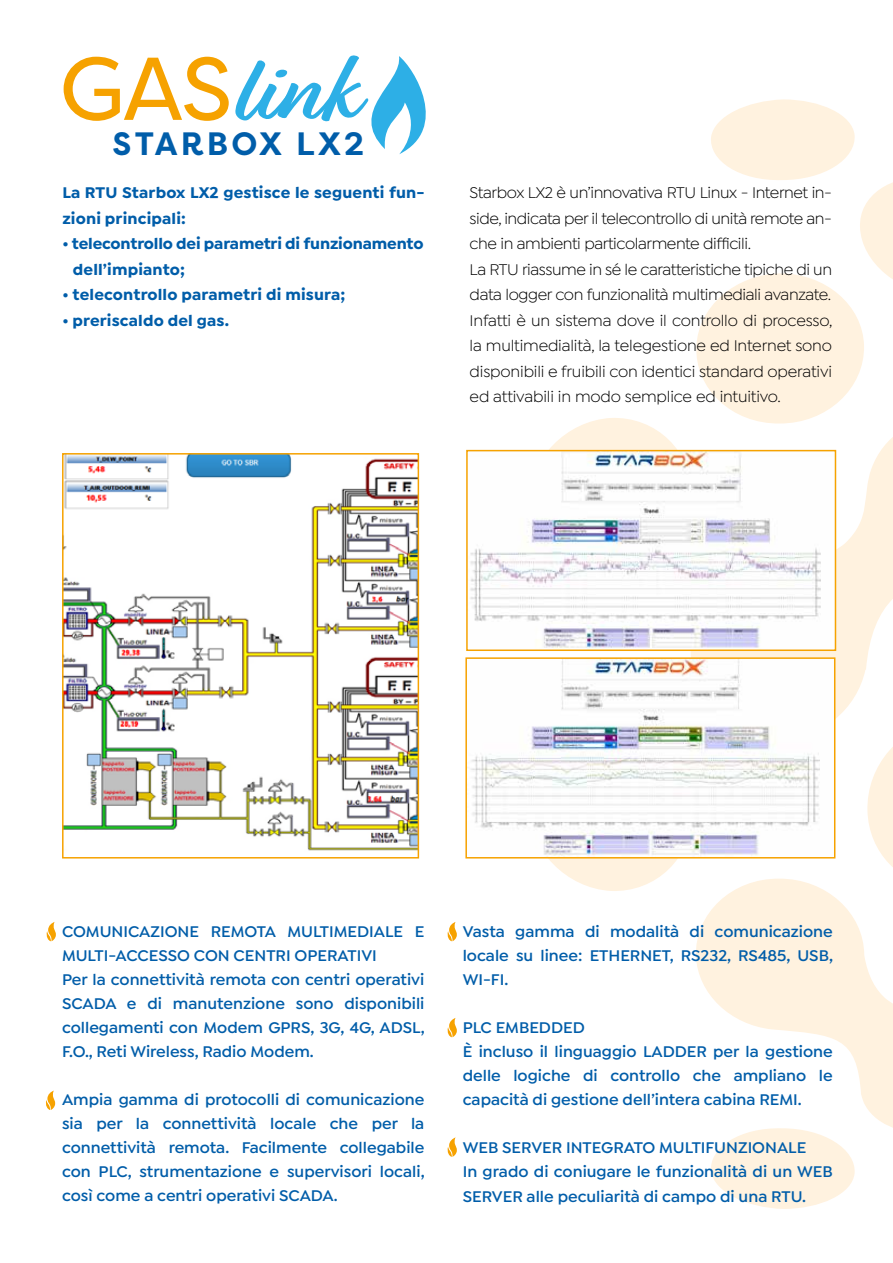
<style>
.page{position:relative;width:893px;height:1263px;background:#fff}
.page>*{position:absolute;margin:0;border:0;box-sizing:border-box;transform-origin:0 0}
.t1{font:700 96.9px "Relation Two";color:#2dafe6}
.t2{font:88.8px "Filson Pro";color:#f6a200}
.t3{font:700 32.25px "Filson Pro";letter-spacing:.1em;color:#005da9}
.t4{font:600 16.5px/24px "Isidora Sans";color:#005da9}
.t5{font:16.5px/25.5px "Isidora Sans";letter-spacing:-.025em;color:#000}
.t6{font:700 16.5px/25.5px "Isidora Sans";letter-spacing:.01em;color:#005da9}
.t7{font:700 16.5px/25.5px "Isidora Sans";letter-spacing:-.01em;color:#005da9}
</style>
<div class="page">
<svg style="left:711px;top:1135px;width:144px;height:74px"></svg>
<svg style="left:730px;top:1014px;width:163px;height:121px"></svg>
<svg style="left:525px;top:99px;width:368px;height:915px"></svg>
<img style="left:65px;top:456px;width:351px;height:395px">
<div style="left:62px;top:453px;width:357px;height:405px;border:2px solid #f6a200"></div>
<img style="left:470px;top:453px;width:363px;height:195px">
<div style="left:466px;top:450px;width:370px;height:201px;border:2px solid #f6a200"></div>
<svg style="left:371px;top:56px;width:55px;height:98px"></svg>
<svg style="left:46px;top:922px;width:10px;height:19px"></svg>
<svg style="left:46px;top:1090px;width:9px;height:20px"></svg>
<svg style="left:447px;top:1137px;width:10px;height:20px"></svg>
<svg style="left:447px;top:922px;width:10px;height:19px"></svg>
<svg style="left:447px;top:1018px;width:10px;height:19px"></svg>
<img style="left:470px;top:660px;width:362px;height:195px">
<div style="left:465px;top:657px;width:370px;height:201px;border:2px solid #f6a200"></div>
<h1 class="t1" style="left:229px;top:35px;width:127px">link</h1>
<h2 class="t2" style="left:60px;top:29px;width:175px">GAS</h2>
<h3 class="t3" style="left:113px;top:123px;width:253px">STARBOX LX2</h3>
<p class="t6" style="left:62px;top:180px;width:364px">La RTU Starbox LX2 gestisce le seguenti fun&shy;zioni principali:</p>
<p class="t7" style="left:73px;top:231px;width:352px;text-indent:-10px">• telecontrollo dei parametri di funzionamento dell’impianto;</p>
<p class="t6" style="left:62px;top:282px;width:285px">• telecontrollo parametri di misura;</p>
<p class="t6" style="left:62px;top:308px;width:168px">• preriscaldo del gas.</p>
<p class="t5" style="left:470px;top:180px;width:364px">Starbox LX2 è un’innovativa RTU Linux - Internet in&shy;side, indicata per il telecontrollo di unità remote an&shy;che in ambienti particolarmente difficili.<br>La RTU riassume in sé le caratteristiche tipiche di un data logger con funzionalità multimediali avanzate.<br>Infatti è un sistema dove il controllo di processo, la multimedialità, la telegestione ed Internet sono disponibili e fruibili con identici standard operativi ed attivabili in modo semplice ed intuitivo.</p>
<p class="t4" style="left:62px;top:920px;width:364px">COMUNICAZIONE REMOTA MULTIMEDIALE E MULTI-ACCESSO CON CENTRI OPERATIVI<br>Per la connettività remota con centri operativi SCADA e di manutenzione sono disponibili collegamenti con Modem GPRS, 3G, 4G, ADSL, F.O., Reti Wireless, Radio Modem.</p>
<p class="t4" style="left:62px;top:1088px;width:364px;text-align:justify">Ampia gamma di protocolli di comunicazione sia per la connettività locale che per la connettività remota. Facilmente collegabile con PLC, strumentazione e supervisori locali, così come a centri operativi SCADA.</p>
<p class="t4" style="left:463px;top:920px;width:372px;text-align:justify">Vasta gamma di modalità di comunicazione locale su linee: ETHERNET, RS232, RS485, USB, WI-FI.</p>
<p class="t4" style="left:463px;top:1016px;width:372px">PLC EMBEDDED<br>È incluso il linguaggio LADDER per la gestione delle logiche di controllo che ampliano le capacità di gestione dell’intera cabina REMI.</p>
<p class="t4" style="left:463px;top:1136px;width:372px">WEB SERVER INTEGRATO MULTIFUNZIONALE<br>In grado di coniugare le funzionalità di un WEB<br>SERVER alle peculiarità di campo di una RTU.</p>
</div>
